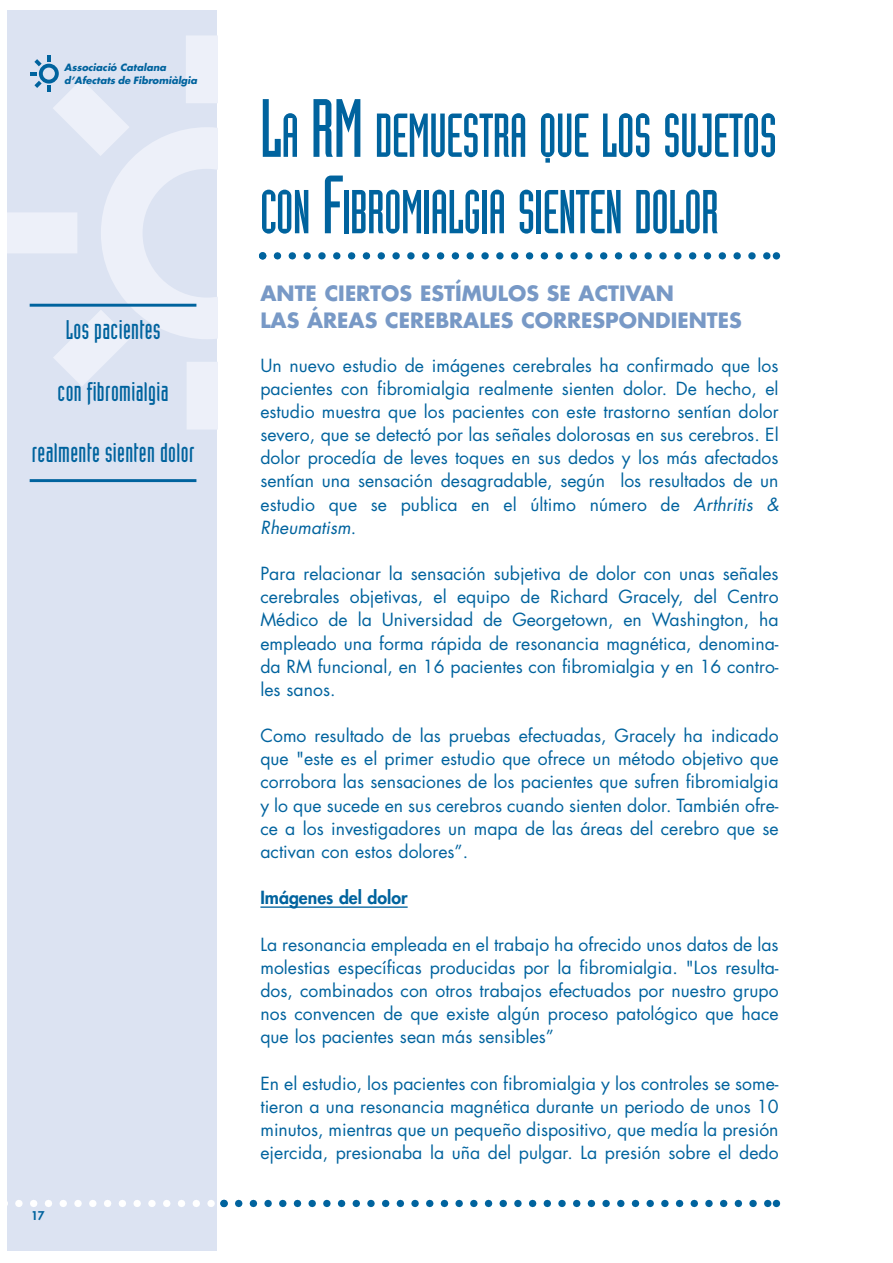
<style>
.page{position:relative;width:893px;height:1263px;background:#fff}
.page>*{position:absolute;margin:0;border:0;box-sizing:border-box;transform-origin:0 0}
.t1{font:60.6px/76.5px "Industria Solid";letter-spacing:-.015em;color:#00639e}
.t2{font:26.4px "Industria Solid";letter-spacing:.015em;color:#00639e}
.t3{font:700 20.55px/26.8px "Futura";color:#7899c6}
.t4{font:17.7px/23.1px "Futura";color:#00639e;text-align:justify}
.t5{font:800 17.7px "Futura";color:#00639e}
.t6{font:800 11.7px "Futura";color:#00639e}
.t7{font:italic 700 9.75px/13.2px "Futura";color:#00639e}
.s1{font-size:80.85px}
.s2{font-style:italic}
</style>
<div class="page">
<div style="left:7px;top:11px;width:210px;height:1240px;background:#dce3f2"></div>
<svg style="left:7px;top:36px;width:210px;height:393px"></svg>
<svg style="left:30px;top:55px;width:29px;height:37px"></svg>
<hr style="left:260px;top:906px;width:147px;height:2px;background:#00639e">
<svg style="left:259px;top:252px;width:521px;height:8px"></svg>
<hr style="left:30px;top:304px;width:166px;height:3px;background:#00639e">
<svg style="left:7px;top:1200px;width:773px;height:7px"></svg>
<hr style="left:30px;top:479px;width:166px;height:3px;background:#00639e">
<p class="t7" style="left:64px;top:62px;width:135px">Associació Catalana d’Afectats de Fibromiàlgia</p>
<h2 class="t2" style="left:66px;top:320px;width:96px">Los pacientes</h2>
<h2 class="t2" style="left:57px;top:382px;width:113px">con fibromialgia</h2>
<h2 class="t2" style="left:32px;top:444px;width:164px">realmente sienten dolor</h2>
<p class="t6" style="left:31px;top:1211px;width:15px">17</p>
<h1 class="t1" style="left:260px;top:101px;width:519px"><span class="s1">L</span>A <span class="s1">RM</span> DEMUESTRA QUE LOS SUJETOS<br>CON <span class="s1">F</span>IBROMIALGIA SIENTEN DOLOR</h1>
<p class="t3" style="left:260px;top:281px;width:483px">ANTE CIERTOS ESTÍMULOS SE ACTIVAN<br>LAS ÁREAS CEREBRALES CORRESPONDIENTES</p>
<p class="t4" style="left:260px;top:355px;width:519px">Un nuevo estudio de imágenes cerebrales ha confirmado que los pacientes con fibromialgia realmente sienten dolor. De hecho, el estudio muestra que los pacientes con este trastorno sentían dolor severo, que se detectó por las señales dolorosas en sus cerebros. El dolor procedía de leves toques en sus dedos y los más afectados sentían una sensación desagradable, según los resultados de un estudio que se publica en el último número de <span class="s2">Arthritis &amp; Rheumatism</span>.</p>
<p class="t4" style="left:260px;top:563px;width:519px">Para relacionar la sensación subjetiva de dolor con unas señales cerebrales objetivas, el equipo de Richard Gracely, del Centro Médico de la Universidad de Georgetown, en Washington, ha empleado una forma rápida de resonancia magnética, denomina&shy;da RM funcional, en 16 pacientes con fibromialgia y en 16 contro&shy;les sanos.</p>
<p class="t4" style="left:260px;top:726px;width:519px">Como resultado de las pruebas efectuadas, Gracely ha indicado que "este es el primer estudio que ofrece un método objetivo que corrobora las sensaciones de los pacientes que sufren fibromialgia y lo que sucede en sus cerebros cuando sienten dolor. También ofre&shy;ce a los investigadores un mapa de las áreas del cerebro que se activan con estos dolores”.</p>
<p class="t5" style="left:260px;top:889px;width:149px">Imágenes del dolor</p>
<p class="t4" style="left:260px;top:934px;width:519px">La resonancia empleada en el trabajo ha ofrecido unos datos de las molestias específicas producidas por la fibromialgia. "Los resulta&shy;dos, combinados con otros trabajos efectuados por nuestro grupo nos convencen de que existe algún proceso patológico que hace que los pacientes sean más sensibles”</p>
<p class="t4" style="left:260px;top:1073px;width:519px">En el estudio, los pacientes con fibromialgia y los controles se some&shy;tieron a una resonancia magnética durante un periodo de unos 10 minutos, mientras que un pequeño dispositivo, que medía la presión ejercida, presionaba la uña del pulgar. La presión sobre el dedo</p>
</div>
